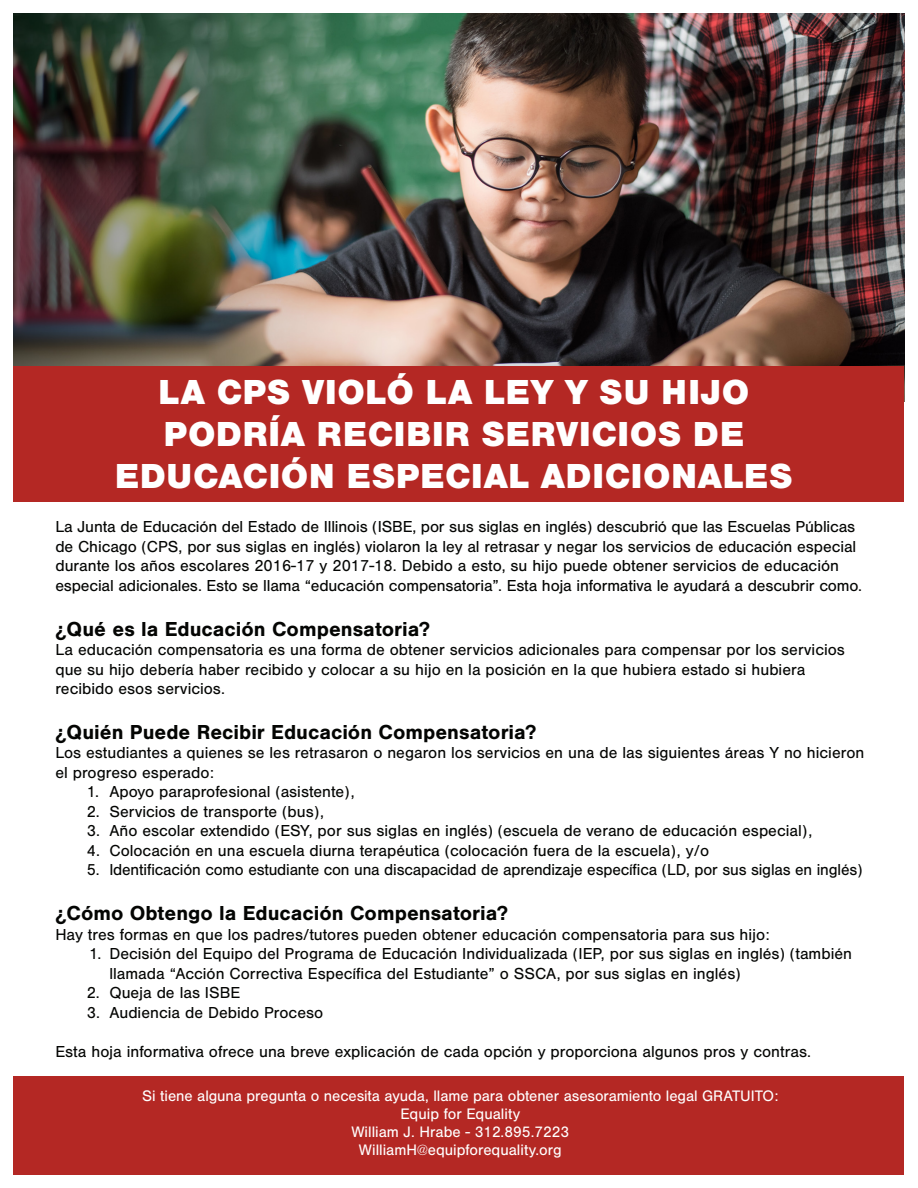
<style>
.page{position:relative;width:918px;height:1188px;background:#fff}
.page>*{position:absolute;margin:0;border:0;box-sizing:border-box;transform-origin:0 0}
.t1{font:900 36px/42px "Nimbus San";letter-spacing:.01em;color:#fff;text-align:center}
.t2{font:700 21px "Nimbus San";color:#040503}
.t3{font:16.5px/19.5px "Nimbus San";color:#040503}
.t4{font:15.75px "Nimbus San";letter-spacing:-.005em;color:#fff}
</style>
<div class="page">
<img style="left:14px;top:14px;width:890px;height:352px">
<div style="left:14px;top:366px;width:890px;height:136px;background:#b42824"></div>
<div style="left:14px;top:1076px;width:890px;height:98px;background:#b42824"></div>
<p class="t1" style="left:115px;top:372px;width:679px">LA CPS VIOLÓ LA LEY Y SU HIJO<br>PODRÍA RECIBIR SERVICIOS DE<br>EDUCACIÓN ESPECIAL ADICIONALES</p>
<p class="t3" style="left:55px;top:517px;width:808px">La Junta de Educación del Estado de Illinois (ISBE, por sus siglas en inglés) descubrió que las Escuelas Públicas de Chicago (CPS, por sus siglas en inglés) violaron la ley al retrasar y negar los servicios de educación especial durante los años escolares 2016-17 y 2017-18. Debido a esto, su hijo puede obtener servicios de educación especial adicionales. Esto se llama “educación compensatoria”. Esta hoja informativa le ayudará a descubrir como.</p>
<p class="t2" style="left:55px;top:617px;width:376px">¿Qué es la Educación Compensatoria?</p>
<p class="t3" style="left:55px;top:640px;width:791px">La educación compensatoria es una forma de obtener servicios adicionales para compensar por los servicios que su hijo debería haber recibido y colocar a su hijo en la posición en la que hubiera estado si hubiera recibido esos servicios.</p>
<p class="t2" style="left:55px;top:720px;width:483px">¿Quién Puede Recibir Educación Compensatoria?</p>
<p class="t3" style="left:55px;top:743px;width:810px">Los estudiantes a quienes se les retrasaron o negaron los servicios en una de las siguientes áreas Y no hicieron el progreso esperado:</p>
<p class="t3" style="left:87px;top:782px;width:269px">1. Apoyo paraprofesional (asistente),</p>
<p class="t3" style="left:87px;top:802px;width:239px">2. Servicios de transporte (bus),</p>
<p class="t3" style="left:87px;top:821px;width:727px">3. Año escolar extendido (ESY, por sus siglas en inglés) (escuela de verano de educación especial),</p>
<p class="t3" style="left:87px;top:841px;width:624px">4. Colocación en una escuela diurna terapéutica (colocación fuera de la escuela), y/o</p>
<p class="t3" style="left:87px;top:860px;width:777px">5. Identificación como estudiante con una discapacidad de aprendizaje específica (LD, por sus siglas en inglés)</p>
<p class="t2" style="left:55px;top:901px;width:454px">¿Cómo Obtengo la Educación Compensatoria?</p>
<p class="t3" style="left:55px;top:925px;width:716px">Hay tres formas en que los padres/tutores pueden obtener educación compensatoria para sus hijo:</p>
<p class="t3" style="left:109px;top:944px;width:744px;text-indent:-20px">1. Decisión del Equipo del Programa de Educación Individualizada (IEP, por sus siglas en inglés) (también llamada “Acción Correctiva Específica del Estudiante” o SSCA, por sus siglas en inglés)</p>
<p class="t3" style="left:87px;top:983px;width:155px">2. Queja de las ISBE</p>
<p class="t3" style="left:87px;top:1003px;width:238px">3. Audiencia de Debido Proceso</p>
<p class="t3" style="left:55px;top:1042px;width:757px">Esta hoja informativa ofrece una breve explicación de cada opción y proporciona algunos pros y contras.</p>
<p class="t4" style="left:142px;top:1087px;width:638px">Si tiene alguna pregunta o necesita ayuda, llame para obtener asesoramiento legal GRATUITO:</p>
<p class="t4" style="left:401px;top:1105px;width:121px">Equip for Equality</p>
<p class="t4" style="left:351px;top:1123px;width:219px">William J. Hrabe - 312.895.7223</p>
<p class="t4" style="left:359px;top:1141px;width:204px">WilliamH@equipforequality.org</p>
</div>
